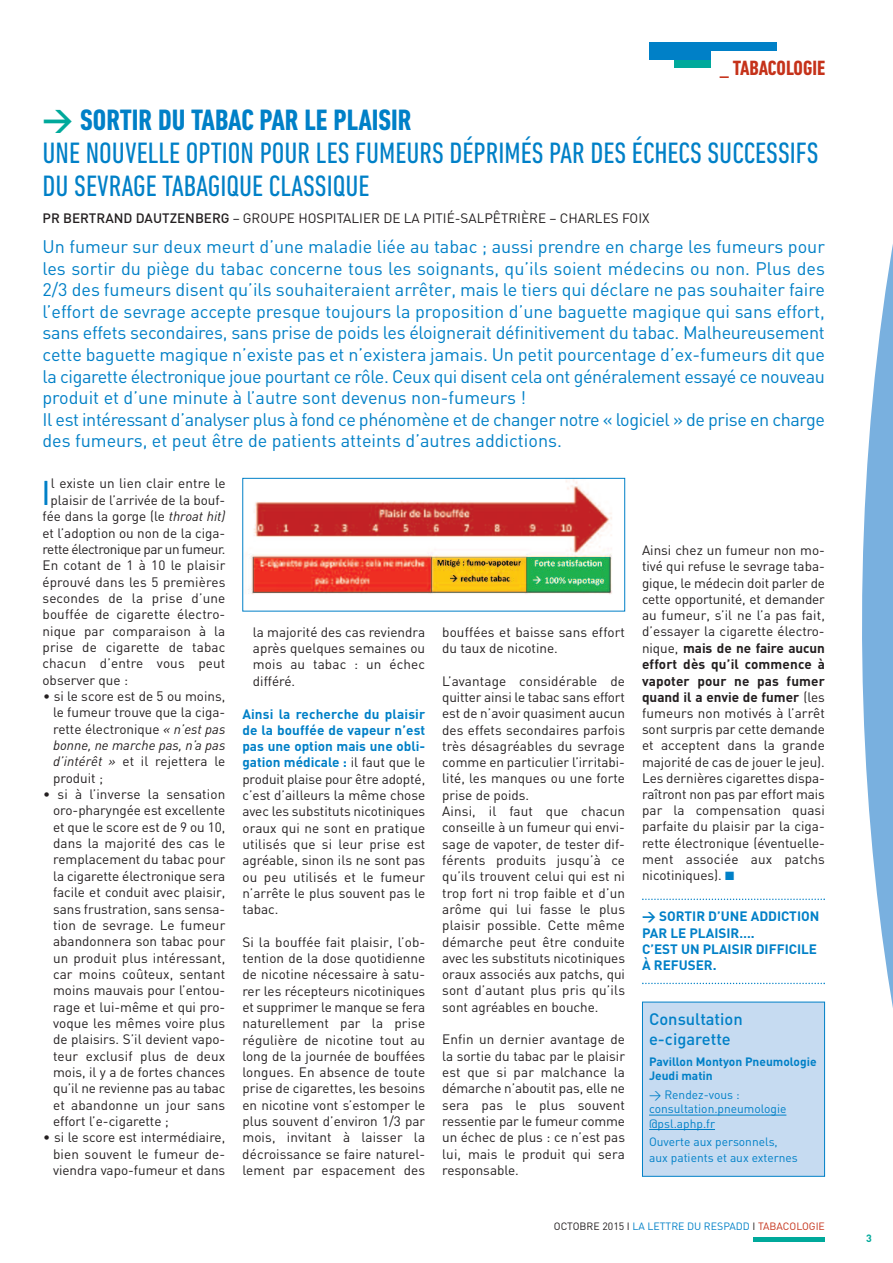
<style>
.page{position:relative;width:893px;height:1263px;background:#fff}
.page>*{position:absolute;margin:0;border:0;box-sizing:border-box;transform-origin:0 0}
.t1{font:condensed 35.55px "DIN Next LT Pro";color:#0080c7}
.t2{font:condensed 30px/33px "DIN Next LT Pro";color:#0080c7}
.t3{font:700 condensed 21px "DIN Next LT Pro";color:#c5321a}
.t4{font:18px/21.6px "DIN";color:#0080c7}
.t5{font:500 16.5px/19.8px "DIN";color:#0080c7}
.t6{font:13.5px/16.4px "DIN";color:#231f20;text-align:justify}
.t7{font:700 13.5px/16.2px "DIN";color:#0080c7}
.t8{font:13.5px "DIN";letter-spacing:-.03em;color:#231f20}
.t9{font:italic 13.5px "DINOT";color:#231f20}
.t10{font:12px/14.4px "DIN";color:#0080c7}
.t11{font:700 12px/14.4px "DIN";color:#0080c7}
.t12{font:10.5px "DIN";color:#0080c7}
.t13{font:700 10.5px "DIN";color:#00a99b}
.s1{font-family:"DIN";font-weight:700;font-stretch:normal;color:#00a99b}
.s2{font-weight:700}
.s3{font-weight:500}
.s4{font-family:"DINOT";font-style:italic}
.s5{color:#0080c7}
.s6{font-weight:700;color:#0080c7}
.s7{color:#231f20}
.s8{color:#c5321a}
</style>
<div class="page">
<div style="left:643px;top:1002px;width:181px;height:174px;background:#c6dbf1"></div>
<div style="left:642px;top:1002px;width:183px;height:175px;border:1px solid #0080c7"></div>
<svg style="left:862px;top:244px;width:31px;height:764px;fill:#79b0df"></svg>
<div style="left:753px;top:1237px;width:72px;height:5px;background:#00a99b"></div>
<svg style="left:642px;top:898px;width:183px;height:2px"></svg>
<svg style="left:642px;top:983px;width:183px;height:1px"></svg>
<hr style="left:649px;top:1115px;width:137px;height:1px;background:#0080c7">
<hr style="left:649px;top:1129px;width:66px;height:1px;background:#0080c7">
<div style="left:675px;top:60px;width:123px;height:8px;background:#00a99b"></div>
<div style="left:649px;top:43px;width:128px;height:17px;background:#0080c7"></div>
<div style="left:711px;top:51px;width:168px;height:40px;background:#fff"></div>
<img style="left:248px;top:480px;width:364px;height:114px">
<div style="left:242px;top:478px;width:383px;height:133px;border:1px solid #0080c7"></div>
<h3 class="t3" style="left:720px;top:61px;width:107px">_ TABACOLOGIE</h3>
<h2 class="t2" style="left:43px;top:106px;width:777px"><span class="s1">&gt;</span> <span class="s2">SORTIR DU TABAC PAR LE PLAISIR<br></span>UNE NOUVELLE OPTION POUR LES FUMEURS DÉPRIMÉS PAR DES ÉCHECS SUCCESSIFS<br>DU SEVRAGE TABAGIQUE CLASSIQUE</h2>
<p class="t6" style="left:43px;top:210px;width:609px"><span class="s3">PR BERTRAND DAUTZENBERG</span> – GROUPE HOSPITALIER DE LA PITIÉ-SALPÊTRIÈRE – CHARLES FOIX</p>
<p class="t4" style="left:43px;top:236px;width:784px">Un fumeur sur deux meurt d’une maladie liée au tabac ; aussi prendre en charge les fumeurs pour les sortir du piège du tabac concerne tous les soignants, qu’ils soient médecins ou non. Plus des 2/3 des fumeurs disent qu’ils souhaiteraient arrêter, mais le tiers qui déclare ne pas souhaiter faire l’effort de sevrage accepte presque toujours la proposition d’une baguette magique qui sans effort, sans effets secondaires, sans prise de poids les éloignerait définitivement du tabac. Malheureusement cette baguette magique n’existe pas et n’existera jamais. Un petit pourcentage d’ex-fumeurs dit que la cigarette électronique joue pourtant ce rôle. Ceux qui disent cela ont généralement essayé ce nouveau produit et d’une minute à l’autre sont devenus non-fumeurs !<br>Il est intéressant d’analyser plus à fond ce phénomène et de changer notre « logiciel » de prise en charge des fumeurs, et peut être de patients atteints d’autres addictions.</p>
<h1 class="t1" style="left:43px;top:480px;width:9px">I</h1>
<p class="t6" style="left:51px;top:476px;width:176px">l existe un lien clair entre le</p>
<p class="t6" style="left:51px;top:492px;width:176px">plaisir de l’arrivée de la bouf-</p>
<p class="t6" style="left:43px;top:508px;width:184px">fée dans la gorge (le <span class="s4">throat hit)</span></p>
<p class="t6" style="left:43px;top:525px;width:184px">et l’adoption ou non de la ciga-</p>
<p class="t8" style="left:43px;top:541px;width:184px">rette électronique par un fumeur.</p>
<p class="t6" style="left:43px;top:557px;width:184px">En cotant de 1 à 10 le plaisir</p>
<p class="t6" style="left:43px;top:574px;width:184px">éprouvé dans les 5 premières</p>
<p class="t6" style="left:43px;top:590px;width:184px">secondes de la prise d’une</p>
<p class="t6" style="left:43px;top:606px;width:184px">bouffée de cigarette électro-</p>
<p class="t6" style="left:43px;top:623px;width:184px">nique par comparaison à la</p>
<p class="t6" style="left:43px;top:639px;width:184px">prise de cigarette de tabac</p>
<p class="t6" style="left:43px;top:655px;width:184px">chacun d’entre vous peut</p>
<p class="t6" style="left:43px;top:672px;width:87px">observer que :</p>
<p class="t6" style="left:53px;top:688px;width:174px;text-indent:-10px">• si le score est de 5 ou moins, le fumeur trouve que la ciga&shy;rette électronique <span class="s4">« n’est pas</span></p>
<p class="t9" style="left:53px;top:740px;width:174px">bonne, ne marche pas, n’a pas</p>
<p class="t6" style="left:53px;top:753px;width:174px"><span class="s4">d’intérêt »</span> et il rejettera le produit ;</p>
<p class="t6" style="left:53px;top:786px;width:174px;text-indent:-10px">• si à l’inverse la sensation oro-pharyngée est excellente et que le score est de 9 ou 10, dans la majorité des cas le remplacement du tabac pour la cigarette électronique sera facile et conduit avec plaisir, sans frustration, sans sensa&shy;tion de sevrage. Le fumeur abandonnera son tabac pour un produit plus intéressant, car moins coûteux, sentant moins mauvais pour l’entou&shy;rage et lui-même et qui pro&shy;voque les mêmes voire plus de plaisirs. S’il devient vapo&shy;teur exclusif plus de deux mois, il y a de fortes chances qu’il ne revienne pas au tabac et abandonne un jour sans effort l’e-cigarette ;</p>
<p class="t6" style="left:53px;top:1129px;width:174px;text-indent:-10px">• si le score est intermédiaire, bien souvent le fumeur de&shy;viendra vapo-fumeur et dans</p>
<p class="t6" style="left:642px;top:542px;width:184px">Ainsi chez un fumeur non mo&shy;tivé qui refuse le sevrage taba&shy;gique, le médecin doit parler de cette opportunité, et demander au fumeur, s’il ne l’a pas fait, d’essayer la cigarette électro&shy;nique, <span class="s2">mais de ne faire aucun effort dès qu’il commence à vapoter pour ne pas fumer quand il a envie de fumer</span> (les fumeurs non motivés à l’arrêt sont surpris par cette demande et acceptent dans la grande majorité de cas de jouer le jeu).<br>Les dernières cigarettes dispa&shy;raîtront non pas par effort mais par la compensation quasi parfaite du plaisir par la ciga&shy;rette électronique (éventuelle&shy;ment associée aux patchs nicotiniques). <span class="s5">■</span></p>
<p class="t7" style="left:642px;top:908px;width:179px">&gt; SORTIR D’UNE ADDICTION<br>PAR LE PLAISIR….<br>C’EST UN PLAISIR DIFFICILE<br>À REFUSER.</p>
<p class="t6" style="left:253px;top:624px;width:174px">la majorité des cas reviendra après quelques semaines ou mois au tabac : un échec différé.</p>
<p class="t6" style="left:242px;top:706px;width:184px"><span class="s6">Ainsi la recherche du plaisir de la bouffée de vapeur n’est pas une option mais une obli&shy;gation médicale :</span> il faut que le produit plaise pour être adopté, c’est d’ailleurs la même chose avec les substituts nicotiniques oraux qui ne sont en pratique utilisés que si leur prise est agréable, sinon ils ne sont pas ou peu utilisés et le fumeur n’arrête le plus souvent pas le tabac.</p>
<p class="t6" style="left:242px;top:934px;width:184px">Si la bouffée fait plaisir, l’ob&shy;tention de la dose quotidienne de nicotine nécessaire à satu&shy;rer les récepteurs nicotiniques et supprimer le manque se fera naturellement par la prise régulière de nicotine tout au long de la journée de bouffées longues. En absence de toute prise de cigarettes, les besoins en nicotine vont s’estomper le plus souvent d’environ 1/3 par mois, invitant à laisser la décroissance se faire naturel&shy;lement par espacement des</p>
<p class="t6" style="left:442px;top:624px;width:184px">bouffées et baisse sans effort du taux de nicotine.</p>
<p class="t6" style="left:442px;top:673px;width:184px;text-align:left">L’avantage considérable de quitter ainsi le tabac sans effort est de n’avoir quasiment aucun des effets secondaires parfois très désagréables du sevrage comme en particulier l’irritabi&shy;lité, les manques ou une forte prise de poids.<br>Ainsi, il faut que chacun conseille à un fumeur qui envi&shy;sage de vapoter, de tester dif&shy;férents produits jusqu’à ce qu’ils trouvent celui qui est ni trop fort ni trop faible et d’un arôme qui lui fasse le plus plaisir possible. Cette même démarche peut être conduite avec les substituts nicotiniques oraux associés aux patchs, qui sont d’autant plus pris qu’ils sont agréables en bouche.</p>
<p class="t6" style="left:442px;top:1031px;width:184px">Enfin un dernier avantage de la sortie du tabac par le plaisir est que si par malchance la démarche n’aboutit pas, elle ne sera pas le plus souvent ressentie par le fumeur comme un échec de plus : ce n’est pas lui, mais le produit qui sera responsable.</p>
<p class="t5" style="left:649px;top:1010px;width:95px">Consultation e-cigarette</p>
<p class="t11" style="left:649px;top:1054px;width:169px">Pavillon Montyon Pneumologie<br>Jeudi matin</p>
<p class="t10" style="left:649px;top:1087px;width:139px">&gt; Rendez-vous : consultation.pneumologie @psl.aphp.fr</p>
<p class="t10" style="left:649px;top:1134px;width:150px;line-height:15.6px">Ouverte aux personnels, aux patients et aux externes</p>
<p class="t12" style="left:554px;top:1220px;width:272px"><span class="s7">OCTOBRE 2015 I</span> LA LETTRE DU RESPADD <span class="s7">I</span> <span class="s8">TABACOLOGIE</span></p>
<p class="t13" style="left:866px;top:1232px;width:7px">3</p>
</div>
